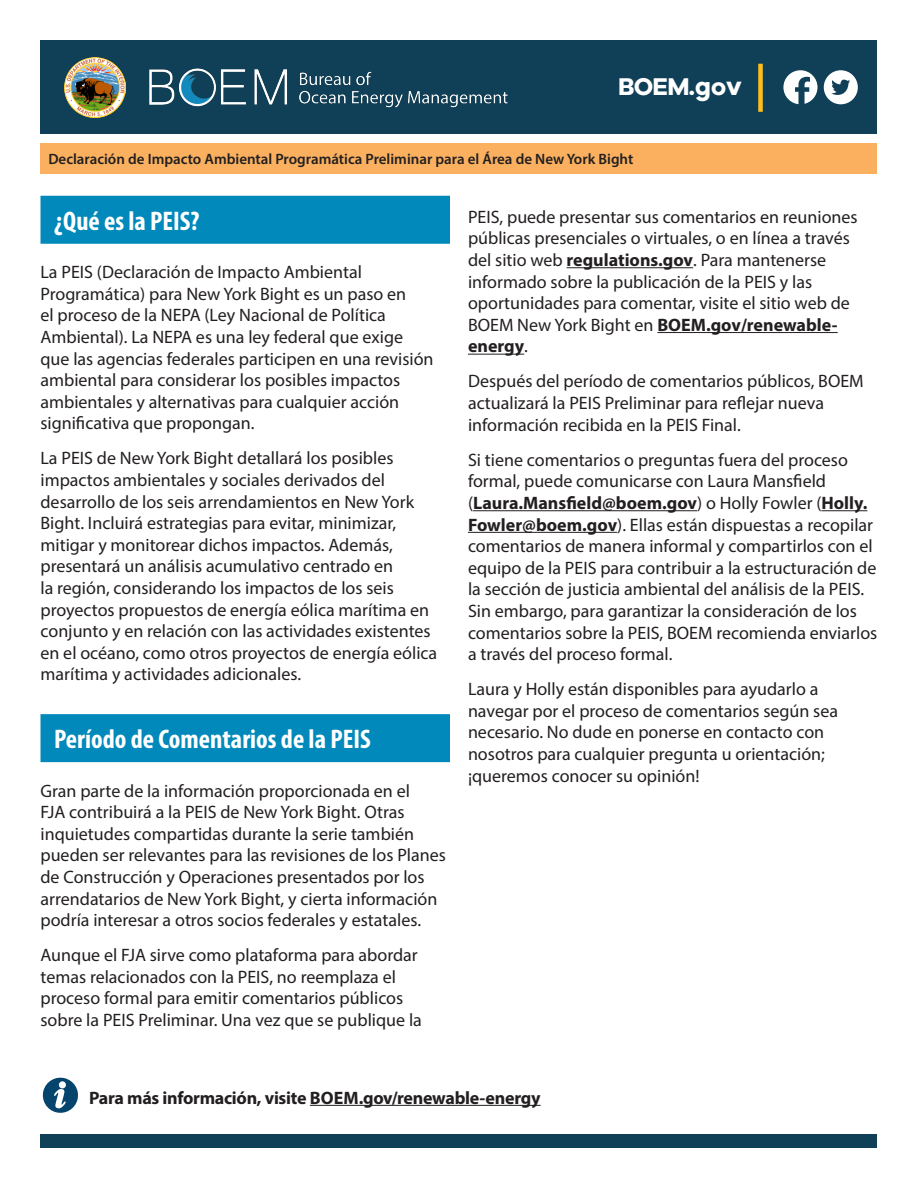
<style>
.page{position:relative;width:918px;height:1188px;background:#fff}
.page>*{position:absolute;margin:0;border:0;box-sizing:border-box;transform-origin:0 0}
.t1{font:700 condensed 27px "Myriad Pro";color:#fff}
.t2{font:700 25.05px "Galano Grotesque DEMO";color:#fff}
.t3{font:18px/21.6px "Myriad Pro";color:#231f20}
.t4{font:700 18px "Myriad Pro";letter-spacing:-.015em;color:#231f20}
.t5{font:600 15px "Myriad Pro";color:#231f20}
.s1{font-size:27.75px}
.s2{font-size:26.55px}
.s3{font-weight:700}
</style>
<div class="page">
<div style="left:40px;top:40px;width:838px;height:94px;background:#104057"></div>
<div style="left:758px;top:64px;width:5px;height:48px;background:#fdbe1c"></div>
<svg style="left:783px;top:70px;width:34px;height:35px"></svg>
<svg style="left:824px;top:70px;width:34px;height:34px"></svg>
<svg style="left:42px;top:1077px;width:36px;height:36px"></svg>
<hr style="left:310px;top:1105px;width:231px;height:1px;background:#231f20">
<div style="left:40px;top:1134px;width:838px;height:14px;background:#104057"></div>
<img style="left:149px;top:68px;width:359px;height:40px">
<img style="left:64px;top:57px;width:61px;height:61px">
<div style="left:40px;top:143px;width:838px;height:31px;background:#fab05f"></div>
<hr style="left:567px;top:267px;width:126px;height:1px;background:#231f20">
<hr style="left:657px;top:332px;width:181px;height:1px;background:#231f20">
<hr style="left:468px;top:354px;width:56px;height:1px;background:#231f20">
<hr style="left:473px;top:510px;width:224px;height:1px;background:#231f20">
<hr style="left:822px;top:510px;width:45px;height:1px;background:#231f20">
<hr style="left:468px;top:532px;width:149px;height:1px;background:#231f20">
<div style="left:40px;top:196px;width:410px;height:48px;background:#0089ba"></div>
<div style="left:40px;top:714px;width:410px;height:48px;background:#0089ba"></div>
<h2 class="t2" style="left:618px;top:76px;width:125px">BOEM.<span class="s1">g</span>o<span class="s2">v</span></h2>
<p class="t5" style="left:48px;top:150px;width:586px">Declaración de Impacto Ambiental Programática Preliminar para el Área de New York Bight</p>
<h2 class="t1" style="left:54px;top:204px;width:147px">¿Qué es la PEIS?</h2>
<p class="t3" style="left:40px;top:261px;width:395px">La PEIS (Declaración de Impacto Ambiental Programática) para New York Bight es un paso en<br>el proceso de la NEPA (Ley Nacional de Política Ambiental). La NEPA es una ley federal que exige que las agencias federales participen en una revisión ambiental para considerar los posibles impactos ambientales y alternativas para cualquier acción signifcativa que propongan.</p>
<p class="t3" style="left:40px;top:447px;width:398px">La PEIS de New York Bight detallará los posibles impactos ambientales y sociales derivados del desarrollo de los seis arrendamientos en New York Bight. Incluirá estrategias para evitar, minimizar, mitigar y monitorear dichos impactos. Además, presentará un análisis acumulativo centrado en<br>la región, considerando los impactos de los seis proyectos propuestos de energía eólica marítima en conjunto y en relación con las actividades existentes en el océano, como otros proyectos de energía eólica marítima y actividades adicionales.</p>
<h2 class="t1" style="left:54px;top:722px;width:318px">Período de Comentarios de la PEIS</h2>
<p class="t3" style="left:40px;top:779px;width:407px">Gran parte de la información proporcionada en el<br>FJA contribuirá a la PEIS de New York Bight. Otras inquietudes compartidas durante la serie también pueden ser relevantes para las revisiones de los Planes de Construcción y Operaciones presentados por los arrendatarios de New York Bight, y cierta información podría interesar a otros socios federales y estatales.</p>
<p class="t3" style="left:40px;top:944px;width:383px">Aunque el FJA sirve como plataforma para abordar temas relacionados con la PEIS, no reemplaza el proceso formal para emitir comentarios públicos sobre la PEIS Preliminar. Una vez que se publique la</p>
<p class="t3" style="left:468px;top:206px;width:391px">PEIS, puede presentar sus comentarios en reuniones públicas presenciales o virtuales, o en línea a través del sitio web <span class="s3">regulations.gov</span>. Para mantenerse informado sobre la publicación de la PEIS y las oportunidades para comentar, visite el sitio web de BOEM New York Bight en <span class="s3">BOEM.gov/renewable&shy;energy</span>.</p>
<p class="t3" style="left:468px;top:370px;width:397px">Después del período de comentarios públicos, BOEM actualizará la PEIS Preliminar para refejar nueva información recibida en la PEIS Final.</p>
<p class="t3" style="left:468px;top:449px;width:411px">Si tiene comentarios o preguntas fuera del proceso formal, puede comunicarse con Laura Mansfeld (<span class="s3">Laura.Mansfeld@boem.gov</span>) o Holly Fowler (<span class="s3">Holly.<br>Fowler@boem.gov</span>). Ellas están dispuestas a recopilar comentarios de manera informal y compartirlos con el equipo de la PEIS para contribuir a la estructuración de la sección de justicia ambiental del análisis de la PEIS.<br>Sin embargo, para garantizar la consideración de los comentarios sobre la PEIS, BOEM recomienda enviarlos a través del proceso formal.</p>
<p class="t3" style="left:468px;top:678px;width:372px">Laura y Holly están disponibles para ayudarlo a navegar por el proceso de comentarios según sea necesario. No dude en ponerse en contacto con nosotros para cualquier pregunta u orientación; ¡queremos conocer su opinión!</p>
<p class="t4" style="left:89px;top:1086px;width:453px">Para más información, visite BOEM.gov/renewable-energy</p>
</div>
